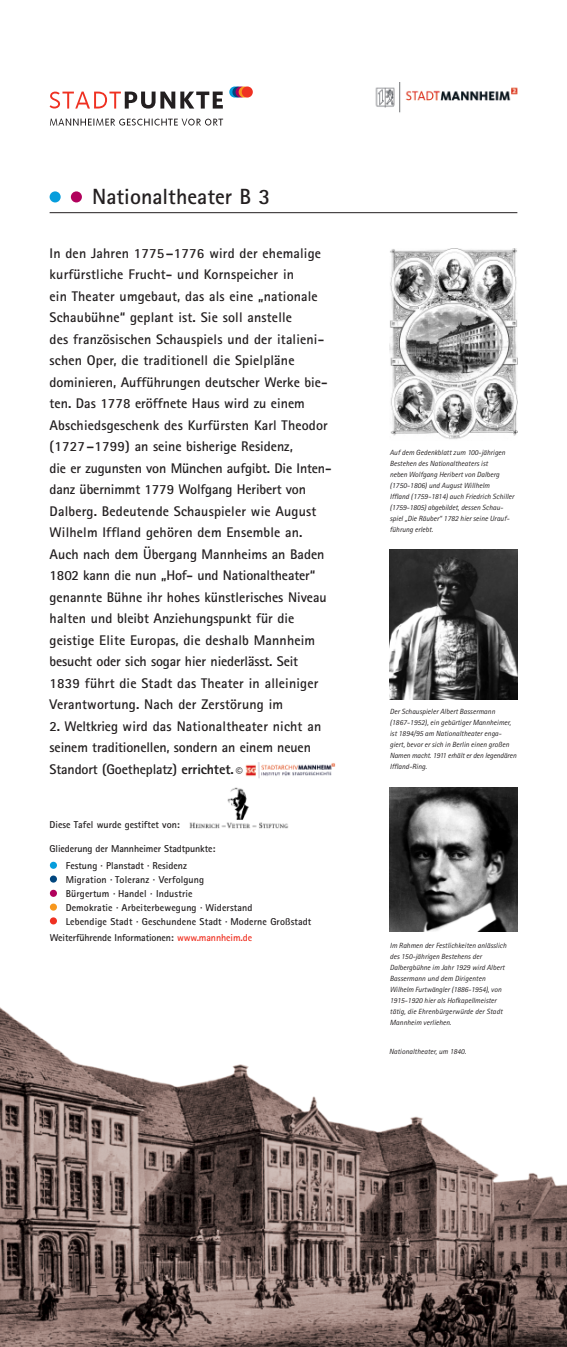
<style>
.page{position:relative;width:567px;height:1347px;background:#fff}
.page>*{position:absolute;margin:0;border:0;box-sizing:border-box;transform-origin:0 0}
.t1{font:700 22px "Rotis Sans Serif";color:#231f20}
.t2{font:700 14px/21.5px "Rotis Sans Serif";letter-spacing:.01em;color:#231f20}
.t3{font:700 14px/21.5px "Rotis Sans Serif";letter-spacing:-.01em;color:#231f20}
.t4{font:300 14px "Rotis Sans Serif";color:#231f20}
.t5{font:700 10px/14px "Rotis Sans Serif";letter-spacing:.01em;color:#231f20}
.t6{font:700 10px "Rotis Sans Serif";letter-spacing:-.01em;color:#231f20}
.t7{font:italic 7.5px/11px "Rotis Sans Serif";color:#231f20}
.s1{font-weight:800}
.s2{color:#ef3122}
</style>
<div class="page">
<img style="left:0;top:1007px;width:567px;height:339px">
<svg style="left:229px;top:86px;width:11px;height:12px"></svg>
<svg style="left:232px;top:86px;width:11px;height:12px"></svg>
<svg style="left:236px;top:86px;width:11px;height:12px"></svg>
<svg style="left:239px;top:86px;width:11px;height:12px"></svg>
<div style="left:242px;top:86px;width:11px;height:12px;background:#ef3122;border-radius:50%"></div>
<img style="left:375px;top:83px;width:143px;height:30px">
<svg style="left:50px;top:92px;width:173px;height:17px"></svg>
<svg style="left:50px;top:119px;width:173px;height:7px"></svg>
<hr style="left:50px;top:212px;width:467px;height:1px;background:#231f20">
<div style="left:71px;top:191px;width:11px;height:11px;background:#b1015c;border-radius:50%"></div>
<div style="left:50px;top:191px;width:11px;height:11px;background:#069ddc;border-radius:50%"></div>
<img style="left:390px;top:248px;width:127px;height:191px">
<img style="left:390px;top:549px;width:127px;height:150px">
<img style="left:390px;top:788px;width:127px;height:144px">
<img style="left:189px;top:787px;width:100px;height:42px">
<img style="left:245px;top:762px;width:91px;height:16px">
<div style="left:50px;top:903px;width:7px;height:7px;background:#f7971d;border-radius:50%"></div>
<div style="left:50px;top:917px;width:7px;height:7px;background:#ef3122;border-radius:50%"></div>
<div style="left:50px;top:889px;width:7px;height:8px;background:#b1015c;border-radius:50%"></div>
<div style="left:50px;top:875px;width:7px;height:7px;background:#00467e;border-radius:50%"></div>
<div style="left:50px;top:861px;width:7px;height:7px;background:#069ddc;border-radius:50%"></div>
<h1 class="t1" style="left:92px;top:189px;width:180px">Nationaltheater B 3</h1>
<p class="t2" style="left:50px;top:244px;width:283px">In den Jahren 1775–1776 wird der ehemalige kurfürstliche Frucht- und Kornspeicher in<br>ein Theater umgebaut, das als eine „nationale Schaubühne“ geplant ist. Sie soll anstelle<br>des französischen Schauspiels und der italieni&shy;schen Oper, die traditionell die Spielpläne dominieren, Aufführungen deutscher Werke bie&shy;ten. Das 1778 eröffnete Haus wird zu einem Abschiedsgeschenk des Kurfürsten Karl Theodor (1727–1799) an seine bisherige Residenz,<br>die er zugunsten von München aufgibt. Die Inten&shy;danz übernimmt 1779 Wolfgang Heribert von Dalberg. Bedeutende Schauspieler wie August Wilhelm Iffland gehören dem Ensemble an.<br>Auch nach dem Übergang Mannheims an Baden 1802 kann die nun „Hof- und Nationaltheater“ genannte Bühne ihr hohes künstlerisches Niveau halten und bleibt Anziehungspunkt für die geistige Elite Europas, die deshalb Mannheim besucht oder sich sogar hier niederlässt. Seit 1839 führt die Stadt das Theater in alleiniger Verantwortung. Nach der Zerstörung im</p>
<p class="t3" style="left:50px;top:717px;width:273px">2. Weltkrieg wird das Nationaltheater nicht an seinem traditionellen, sondern an einem neuen<br>Standort (Goetheplatz) <span class="s1">errichtet.</span></p>
<p class="t4" style="left:236px;top:767px;width:8px">©</p>
<p class="t5" style="left:50px;top:818px;width:132px">Diese Tafel wurde gestiftet von:</p>
<p class="t6" style="left:50px;top:845px;width:167px">Gliederung der Mannheimer Stadtpunkte:</p>
<p class="t5" style="left:66px;top:859px;width:247px">Festung · Planstadt · Residenz<br>Migration · Toleranz · Verfolgung<br>Bürgertum · Handel · Industrie<br>Demokratie · Arbeiterbewegung · Widerstand<br>Lebendige Stadt · Geschundene Stadt · Moderne Großstadt</p>
<p class="t6" style="left:50px;top:933px;width:204px">Weiterführende Informationen: <span class="s2">www.mannheim.de</span></p>
<p class="t7" style="left:390px;top:447px;width:126px">Auf dem Gedenkblatt zum 100-jährigen Bestehen des Nationaltheaters ist<br>neben Wolfgang Heribert von Dalberg (1750-1806) und August Willhelm<br>Iffland (1759-1814) auch Friedrich Schiller (1759-1805) abgebildet, dessen Schau&shy;spiel „Die Räuber“ 1782 hier seine Urauf&shy;führung erlebt.</p>
<p class="t7" style="left:390px;top:706px;width:128px">Der Schauspieler Albert Bassermann (1867-1952), ein gebürtiger Mannheimer, ist 1894/95 am Nationaltheater enga&shy;giert, bevor er sich in Berlin einen großen Namen macht. 1911 erhält er den legendären Iffland-Ring.</p>
<p class="t7" style="left:390px;top:940px;width:118px">Im Rahmen der Festlichkeiten anlässlich des 150-jährigen Bestehens der Dalbergbühne im Jahr 1929 wird Albert Bassermann und dem Dirigenten Wilhelm Furtwängler (1886-1954), von 1915-1920 hier als Hofkapellmeister tätig, die Ehrenbürgerwürde der Stadt Mannheim verliehen.</p>
<p class="t7" style="left:389px;top:1046px;width:79px">Nationaltheater, um 1840.</p>
</div>
